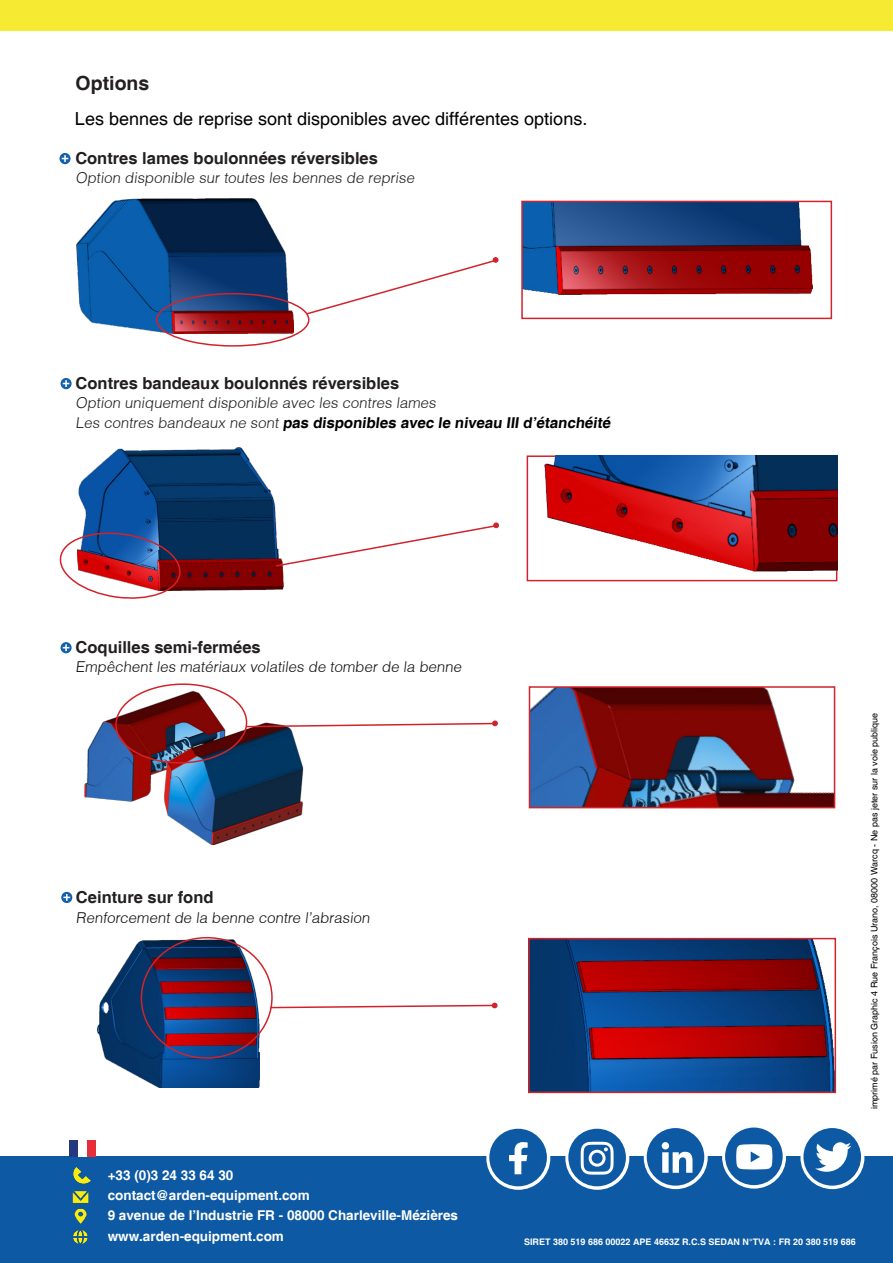
<style>
.page{position:relative;width:893px;height:1263px;background:#fff}
.page>*{position:absolute;margin:0;border:0;box-sizing:border-box;transform-origin:0 0}
.t1{font:700 19.5px "Helvetica";color:#231f20}
.t2{font:18px "Helvetica";color:#000002}
.t3{font:700 16.5px "Helvetica";color:#231f20}
.t4{font:300 15px "Helvetica";color:#231f20}
.t5{font:300 15px "Helvetica";color:#111314}
.t6{font:700 15px "Helvetica";color:#000001}
.t7{font:700 13.5px "Helvetica";color:#fff}
.t8{font:9px "Helvetica";color:#000001}
.t9{font:700 9px "Helvetica";color:#fff}
.s1{font-weight:300;color:#231f20}
</style>
<div class="page">
<div style="left:0;top:1157px;width:893px;height:106px;background:#0d59a3"></div>
<svg style="left:59px;top:153px;width:12px;height:11px"></svg>
<svg style="left:62px;top:155px;width:6px;height:7px"></svg>
<svg style="left:61px;top:378px;width:11px;height:11px"></svg>
<svg style="left:63px;top:380px;width:6px;height:7px"></svg>
<img style="left:76px;top:198px;width:218px;height:135px">
<div style="left:156px;top:293px;width:153px;height:54px;border:2px solid #d1232a;border-radius:50%"></div>
<div style="left:527px;top:455px;width:310px;height:126px;border:2px solid #d1232a"></div>
<img style="left:524px;top:204px;width:288px;height:91px">
<div style="left:521px;top:201px;width:311px;height:118px;border:2px solid #d1232a"></div>
<img style="left:78px;top:447px;width:205px;height:144px">
<svg style="left:59px;top:528px;width:125px;height:71px"></svg>
<svg style="left:305px;top:257px;width:193px;height:59px"></svg>
<svg style="left:61px;top:642px;width:11px;height:11px"></svg>
<svg style="left:63px;top:644px;width:6px;height:7px"></svg>
<img style="left:84px;top:717px;width:220px;height:128px">
<svg style="left:115px;top:683px;width:383px;height:81px"></svg>
<img style="left:532px;top:689px;width:300px;height:116px">
<div style="left:529px;top:686px;width:306px;height:122px;border:2px solid #d1232a"></div>
<svg style="left:274px;top:522px;width:225px;height:46px"></svg>
<svg style="left:61px;top:892px;width:11px;height:11px"></svg>
<svg style="left:63px;top:894px;width:7px;height:7px"></svg>
<img style="left:98px;top:941px;width:161px;height:147px">
<svg style="left:141px;top:937px;width:357px;height:122px"></svg>
<img style="left:531px;top:941px;width:302px;height:149px">
<div style="left:528px;top:938px;width:308px;height:155px;border:2px solid #d1232a"></div>
<img style="left:73px;top:1230px;width:15px;height:14px">
<img style="left:73px;top:1167px;width:18px;height:17px">
<img style="left:72px;top:1191px;width:17px;height:12px">
<div style="left:87px;top:1140px;width:8px;height:17px;background:#e62e3b"></div>
<div style="left:69px;top:1140px;width:8px;height:17px;background:#263880"></div>
<svg style="left:565px;top:1126px;width:64px;height:64px"></svg>
<img style="left:73px;top:1203px;width:16px;height:21px">
<div style="left:568px;top:1129px;width:58px;height:57px;background:#0e59a4;border-radius:50%"></div>
<svg style="left:581px;top:1142px;width:33px;height:32px"></svg>
<svg style="left:486px;top:1126px;width:64px;height:64px"></svg>
<div style="left:489px;top:1129px;width:58px;height:57px;background:#0e59a4;border-radius:50%"></div>
<svg style="left:509px;top:1142px;width:19px;height:32px"></svg>
<svg style="left:644px;top:1126px;width:64px;height:63px"></svg>
<div style="left:647px;top:1128px;width:57px;height:57px;background:#0e59a4;border-radius:50%"></div>
<div style="left:722px;top:1125px;width:64px;height:63px;background:#fff;border-radius:50%"></div>
<div style="left:725px;top:1127px;width:58px;height:58px;background:#0e59a4;border-radius:50%"></div>
<svg style="left:800px;top:1126px;width:64px;height:63px"></svg>
<div style="left:803px;top:1128px;width:58px;height:57px;background:#0e59a4;border-radius:50%"></div>
<svg style="left:662px;top:1152px;width:30px;height:21px"></svg>
<div style="left:662px;top:1142px;width:7px;height:7px;background:#fff;border-radius:50%"></div>
<svg style="left:736px;top:1144px;width:36px;height:25px"></svg>
<svg style="left:815px;top:1142px;width:36px;height:30px"></svg>
<div style="left:0;top:0;width:893px;height:31px;background:#f7ea33"></div>
<img style="left:544px;top:455px;width:293px;height:116px">
<p class="t1" style="left:76px;top:71px;width:75px">Options</p>
<p class="t2" style="left:75px;top:109px;width:514px">Les bennes de reprise sont disponibles avec différentes options.</p>
<p class="t3" style="left:75px;top:148px;width:304px">Contres lames boulonnées réversibles</p>
<p class="t4" style="left:75px;top:169px;width:343px">Option disponible sur toutes les bennes de reprise</p>
<p class="t3" style="left:76px;top:373px;width:325px">Contres bandeaux boulonnés réversibles</p>
<p class="t4" style="left:75px;top:393px;width:364px">Option uniquement disponible avec les contres lames</p>
<p class="t6" style="left:75px;top:414px;width:539px"><span class="s1">Les contres bandeaux ne sont</span> pas disponibles avec le niveau III d’étanchéité</p>
<p class="t3" style="left:76px;top:637px;width:187px">Coquilles semi-fermées</p>
<p class="t5" style="left:76px;top:657px;width:390px">Empêchent les matériaux volatiles de tomber de la benne</p>
<p class="t3" style="left:76px;top:887px;width:139px">Ceinture sur fond</p>
<p class="t5" style="left:76px;top:908px;width:298px">Renforcement de la benne contre l’abrasion</p>
<p class="t8" style="left:869px;top:1109px;width:398px;rotate:-90deg">imprimé par Fusion Graphic 4 Rue François Urano, 08000 Warcq - Ne pas jeter sur la voie publique</p>
<p class="t7" style="left:108px;top:1167px;width:127px">+33 (0)3 24 33 64 30</p>
<p class="t7" style="left:108px;top:1187px;width:204px">contact@arden-equipment.com</p>
<p class="t7" style="left:108px;top:1207px;width:352px">9 avenue de l’Industrie FR - 08000 Charleville-Mézières</p>
<p class="t7" style="left:108px;top:1228px;width:178px">www.arden-equipment.com</p>
<p class="t9" style="left:524px;top:1236px;width:333px">SIRET 380 519 686 00022 APE 4663Z R.C.S SEDAN N°TVA : FR 20 380 519 686</p>
</div>
